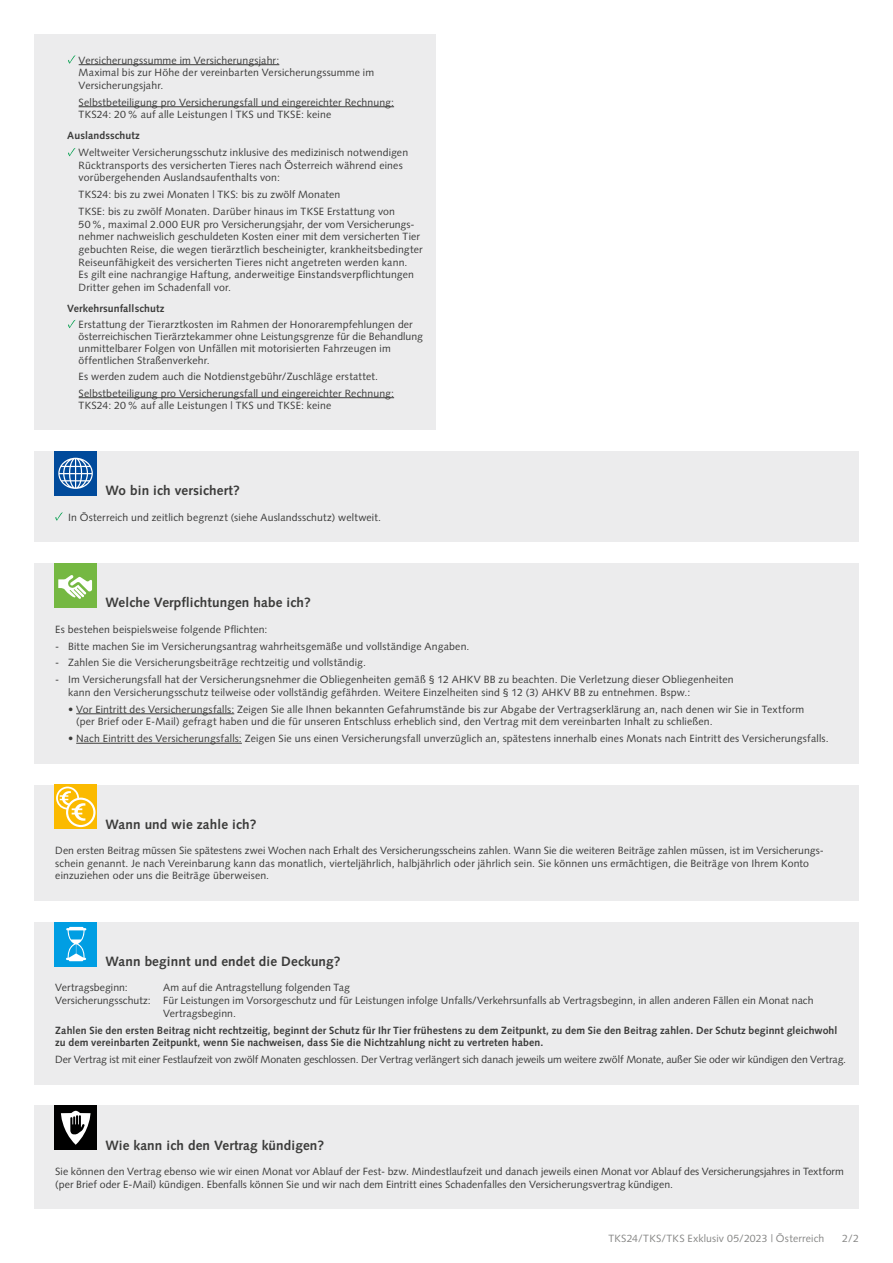
<style>
.page{position:relative;width:893px;height:1263px;background:#fff}
.page>*{position:absolute;margin:0;border:0;box-sizing:border-box;transform-origin:0 0}
.t1{font:700 13.5px "Syntax LT Std";letter-spacing:.01em;color:#3b3b3a}
.t2{font:10.5px/12.6px "Syntax LT Std";letter-spacing:.015em;color:#3b3b3a}
.t3{font:700 10.5px/12.6px "Syntax LT Std";letter-spacing:.01em;color:#3b3b3a}
.t4{font:10.5px "Syntax LT Std";letter-spacing:-.01em;color:#3b3b3a}
.t5{font:10.5px "Syntax LT Std";letter-spacing:.015em;color:#878786}
</style>
<div class="page">
<div style="left:34px;top:451px;width:825px;height:91px;background:#ececed"></div>
<div style="left:34px;top:563px;width:825px;height:200px;background:#ececed"></div>
<div style="left:34px;top:922px;width:825px;height:162px;background:#ececed"></div>
<div style="left:34px;top:785px;width:825px;height:116px;background:#ececed"></div>
<div style="left:34px;top:1105px;width:825px;height:104px;background:#ececed"></div>
<div style="left:54px;top:451px;width:43px;height:44px;background:#004a9b"></div>
<svg style="left:58px;top:458px;width:35px;height:31px"></svg>
<div style="left:54px;top:563px;width:43px;height:44px;background:#75b842"></div>
<svg style="left:58px;top:575px;width:34px;height:24px"></svg>
<div style="left:54px;top:922px;width:43px;height:44px;background:#009ee3"></div>
<svg style="left:66px;top:927px;width:20px;height:34px"></svg>
<div style="left:54px;top:785px;width:43px;height:44px;background:#fbba00"></div>
<svg style="left:56px;top:786px;width:40px;height:41px"></svg>
<div style="left:54px;top:1106px;width:43px;height:44px;background:#000"></div>
<svg style="left:61px;top:1111px;width:30px;height:34px"></svg>
<svg style="left:55px;top:512px;width:8px;height:9px"></svg>
<hr style="left:76px;top:713px;width:158px;height:1px;background:#3b3b3a">
<hr style="left:76px;top:743px;width:166px;height:1px;background:#3b3b3a">
<div style="left:34px;top:34px;width:402px;height:396px;background:#ececed"></div>
<hr style="left:79px;top:64px;width:200px;height:1px;background:#3b3b3a">
<hr style="left:79px;top:106px;width:315px;height:1px;background:#3b3b3a">
<hr style="left:79px;top:397px;width:315px;height:1px;background:#3b3b3a">
<svg style="left:68px;top:55px;width:8px;height:9px"></svg>
<svg style="left:68px;top:148px;width:8px;height:8px"></svg>
<svg style="left:68px;top:320px;width:8px;height:8px"></svg>
<p class="t2" style="left:79px;top:54px;width:297px">Versicherungssumme im Versicherungsjahr:<br>Maximal bis zur Höhe der vereinbarten Versicherungssumme im<br>Versicherungsjahr.</p>
<p class="t2" style="left:79px;top:96px;width:317px">Selbstbeteiligung pro Versicherungsfall und eingereichter Rechnung:<br>TKS24: 20% auf alle Leistungen | TKS und TKSE: keine</p>
<p class="t3" style="left:67px;top:130px;width:74px">Auslandsschutz</p>
<p class="t2" style="left:79px;top:146px;width:331px">Weltweiter Versicherungsschutz inklusive des medizinisch notwendigen<br>Rücktransports des versicherten Tieres nach Österreich während eines vorübergehenden Auslandsaufenthalts von:</p>
<p class="t2" style="left:79px;top:186px;width:318px;line-height:16.8px">TKS24: bis zu zwei Monaten | TKS: bis zu zwölf Monaten<br>TKSE: bis zu zwölf Monaten. Darüber hinaus im TKSE Erstattung von</p>
<p class="t2" style="left:79px;top:218px;width:346px">50%, maximal 2.000 EUR pro Versicherungsjahr, der vom Versicherungs&shy;nehmer nachweislich geschuldeten Kosten einer mit dem versicherten Tier gebuchten Reise, die wegen tierärztlich bescheinigter, krankheitsbedingter Reiseunfähigkeit des versicherten Tieres nicht angetreten werden kann.<br>Es gilt eine nachrangige Haftung, anderweitige Einstandsverpflichtungen Dritter gehen im Schadenfall vor.</p>
<p class="t3" style="left:67px;top:302px;width:99px">Verkehrsunfallschutz</p>
<p class="t2" style="left:79px;top:319px;width:346px;line-height:12px">Erstattung der Tierarztkosten im Rahmen der Honorarempfehlungen der österreichischen Tierärztekammer ohne Leistungsgrenze für die Behandlung unmittelbarer Folgen von Unfällen mit motorisierten Fahrzeugen im öffentlichen Straßenverkehr.</p>
<p class="t2" style="left:79px;top:369px;width:317px;line-height:16.2px">Es werden zudem auch die Notdienstgebühr/Zuschläge erstattet.<br>Selbstbeteiligung pro Versicherungsfall und eingereichter Rechnung:</p>
<p class="t2" style="left:79px;top:399px;width:254px">TKS24: 20% auf alle Leistungen | TKS und TKSE: keine</p>
<p class="t1" style="left:105px;top:483px;width:136px">Wo bin ich versichert?</p>
<p class="t2" style="left:68px;top:511px;width:315px">In Österreich und zeitlich begrenzt (siehe Auslandsschutz) weltweit.</p>
<p class="t1" style="left:105px;top:595px;width:207px">Welche Verpflichtungen habe ich?</p>
<p class="t2" style="left:55px;top:623px;width:214px">Es bestehen beispielsweise folgende Pflichten:</p>
<p class="t2" style="left:55px;top:640px;width:416px">- Bitte machen Sie im Versicherungsantrag wahrheitsgemäße und vollständige Angaben.</p>
<p class="t2" style="left:55px;top:656px;width:312px">- Zahlen Sie die Versicherungsbeiträge rechtzeitig und vollständig.</p>
<p class="t2" style="left:68px;top:673px;width:667px;text-indent:-13px">- Im Versicherungsfall hat der Versicherungsnehmer die Obliegenheiten gemäß § 12 AHKV BB zu beachten. Die Verletzung dieser Obliegenheiten kann den Versicherungsschutz teilweise oder vollständig gefährden. Weitere Einzelheiten sind § 12 (3) AHKV BB zu entnehmen. Bspw.:</p>
<p class="t2" style="left:76px;top:703px;width:729px;text-indent:-8px">• Vor Eintritt des Versicherungsfalls: Zeigen Sie alle Ihnen bekannten Gefahrumstände bis zur Abgabe der Vertragserklärung an, nach denen wir Sie in Textform (per Brief oder E-Mail) gefragt haben und die für unseren Entschluss erheblich sind, den Vertrag mit dem vereinbarten Inhalt zu schließen.</p>
<p class="t2" style="left:68px;top:732px;width:762px">• Nach Eintritt des Versicherungsfalls: Zeigen Sie uns einen Versicherungsfall unverzüglich an, spätestens innerhalb eines Monats nach Eintritt des Versicherungsfalls.</p>
<p class="t1" style="left:105px;top:816px;width:153px">Wann und wie zahle ich?</p>
<p class="t2" style="left:55px;top:844px;width:770px">Den ersten Beitrag müssen Sie spätestens zwei Wochen nach Erhalt des Versicherungsscheins zahlen. Wann Sie die weiteren Beiträge zahlen müssen, ist im Versicherungs&shy;schein genannt. Je nach Vereinbarung kann das monatlich, vierteljährlich, halbjährlich oder jährlich sein. Sie können uns ermächtigen, die Beiträge von Ihrem Konto einzuziehen oder uns die Beiträge überweisen.</p>
<p class="t1" style="left:105px;top:954px;width:237px">Wann beginnt und endet die Deckung?</p>
<p class="t2" style="left:55px;top:981px;width:74px">Vertragsbeginn:</p>
<p class="t2" style="left:163px;top:981px;width:188px">Am auf die Antragstellung folgenden Tag</p>
<p class="t2" style="left:55px;top:994px;width:760px">Versicherungsschutz: Für Leistungen im Vorsorgeschutz und für Leistungen infolge Unfalls/Verkehrsunfalls ab Vertragsbeginn, in allen anderen Fällen ein Monat nach</p>
<p class="t2" style="left:163px;top:1007px;width:74px">Vertragsbeginn.</p>
<p class="t3" style="left:55px;top:1024px;width:784px">Zahlen Sie den ersten Beitrag nicht rechtzeitig, beginnt der Schutz für Ihr Tier frühestens zu dem Zeitpunkt, zu dem Sie den Beitrag zahlen. Der Schutz beginnt gleichwohl zu dem vereinbarten Zeitpunkt, wenn Sie nachweisen, dass Sie die Nichtzahlung nicht zu vertreten haben.</p>
<p class="t4" style="left:55px;top:1053px;width:792px">Der Vertrag ist mit einer Festlaufzeit von zwölf Monaten geschlossen. Der Vertrag verlängert sich danach jeweils um weitere zwölf Monate, außer Sie oder wir kündigen den Vertrag.</p>
<p class="t1" style="left:105px;top:1137px;width:220px">Wie kann ich den Vertrag kündigen?</p>
<p class="t2" style="left:55px;top:1165px;width:790px">Sie können den Vertrag ebenso wie wir einen Monat vor Ablauf der Fest- bzw. Mindestlaufzeit und danach jeweils einen Monat vor Ablauf des Versicherungsjahres in Textform (per Brief oder E-Mail) kündigen. Ebenfalls können Sie und wir nach dem Eintritt eines Schadenfalles den Versicherungsvertrag kündigen.</p>
<p class="t5" style="left:608px;top:1232px;width:217px">TKS24/TKS/TKS Exklusiv 05/2023 | Österreich</p>
<p class="t5" style="left:842px;top:1232px;width:18px">2/2</p>
</div>
